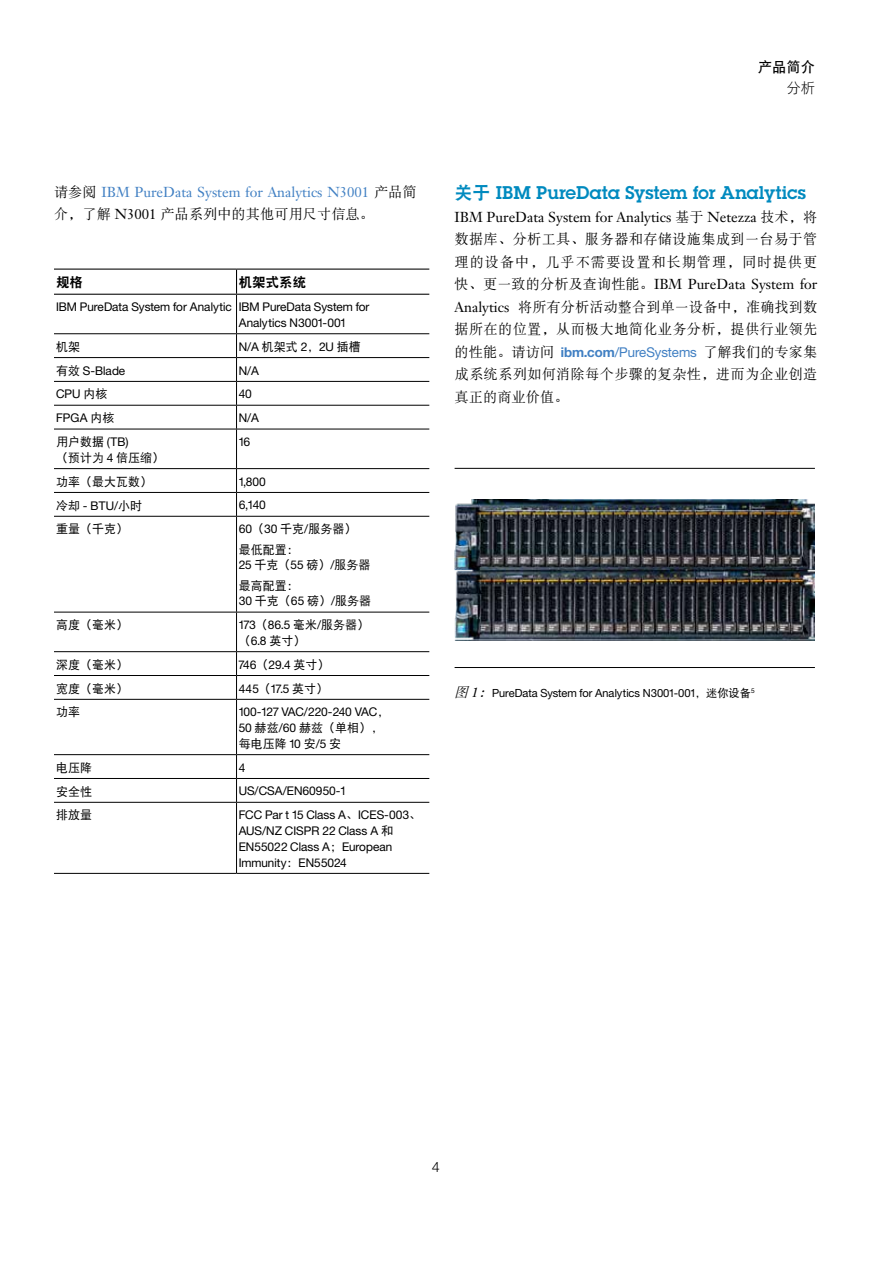
<style>
.page{position:relative;width:893px;height:1263px;background:#fff}
.page>*{position:absolute;margin:0;border:0;box-sizing:border-box;transform-origin:0 0}
.t1{font:18px "Lubalin Demifor IBM";color:#008abf}
.t2{font:14.25px/22.5px "DF Song W5";letter-spacing:.02em;color:#000}
.t3{font:14.25px "Janson Text LT Pro";color:#000}
.t4{font:14.25px "Janson Text LT Pro";color:#4180c3}
.t5{font:14.25px "DF Song W5";color:#000}
.t6{font:14.25px "DF Hei W7";color:#000}
.t7{font:14.25px "DF Hei W3";color:#000}
.t8{font:14.25px "Helv Neue Lightfor IBM";color:#000}
.t9{font:13.5px "DF Hei W9";color:#000}
.t10{font:12px/15.8px "Helv Neue Romanfor IBM";color:#000}
.t11{font:12px/15.8px "DF Hei W5";color:#000}
.t12{font:11.25px "Helv Neue Romanfor IBM";color:#000}
.s1{font-family:"DF Song W5";color:#000}
.s2{font-family:"Janson Text LT Pro"}
.s3{font-family:"DF Hei W5"}
.s4{font-family:"Helv Neue Romanfor IBM"}
.s5{font-family:"DF Hei W9"}
.s6{font-family:"DF Song W5"}
.s7{font-family:"Helv Neue Boldfor IBM";font-size:13.5px;color:#4180c3}
.s8{font-family:"Helv Neue Romanfor IBM";font-size:13.5px;color:#4180c3}
.s9{font-family:"DF Song W5";font-style:italic;font-size:13.5px}
.s10{font-family:"Janson Text LT Pro";font-style:italic;font-size:13.5px}
</style>
<div class="page">
<hr style="left:54px;top:269px;width:183px;height:1px;background:#000">
<hr style="left:237px;top:269px;width:192px;height:1px;background:#000">
<svg style="left:236px;top:270px;width:1px;height:24px"></svg>
<hr style="left:54px;top:294px;width:183px;height:1px;background:#000">
<hr style="left:237px;top:294px;width:192px;height:1px;background:#000">
<hr style="left:236px;top:295px;width:1px;height:38px;background:#000">
<hr style="left:54px;top:333px;width:183px;height:1px;background:#000">
<hr style="left:237px;top:333px;width:192px;height:1px;background:#000">
<hr style="left:54px;top:357px;width:183px;height:1px;background:#000">
<hr style="left:237px;top:357px;width:192px;height:1px;background:#000">
<hr style="left:54px;top:381px;width:183px;height:1px;background:#000">
<hr style="left:237px;top:381px;width:192px;height:1px;background:#000">
<hr style="left:54px;top:405px;width:183px;height:1px;background:#000">
<hr style="left:237px;top:405px;width:192px;height:1px;background:#000">
<svg style="left:236px;top:334px;width:1px;height:95px"></svg>
<hr style="left:54px;top:429px;width:183px;height:1px;background:#000">
<hr style="left:237px;top:429px;width:192px;height:1px;background:#000">
<hr style="left:236px;top:429px;width:1px;height:39px;background:#000">
<hr style="left:54px;top:468px;width:183px;height:1px;background:#000">
<hr style="left:237px;top:468px;width:192px;height:1px;background:#000">
<hr style="left:54px;top:492px;width:183px;height:1px;background:#000">
<hr style="left:237px;top:492px;width:192px;height:1px;background:#000">
<svg style="left:236px;top:469px;width:1px;height:47px"></svg>
<hr style="left:54px;top:516px;width:183px;height:1px;background:#000">
<hr style="left:237px;top:516px;width:192px;height:1px;background:#000">
<hr style="left:236px;top:517px;width:1px;height:95px;background:#000">
<hr style="left:54px;top:612px;width:183px;height:1px;background:#000">
<hr style="left:237px;top:612px;width:192px;height:1px;background:#000">
<hr style="left:236px;top:612px;width:1px;height:39px;background:#000">
<hr style="left:54px;top:651px;width:183px;height:1px;background:#000">
<hr style="left:237px;top:651px;width:192px;height:1px;background:#000">
<hr style="left:54px;top:675px;width:183px;height:1px;background:#000">
<hr style="left:237px;top:675px;width:192px;height:1px;background:#000">
<svg style="left:236px;top:652px;width:1px;height:47px"></svg>
<hr style="left:54px;top:699px;width:183px;height:1px;background:#000">
<hr style="left:237px;top:699px;width:192px;height:1px;background:#000">
<hr style="left:236px;top:700px;width:1px;height:54px;background:#000">
<hr style="left:54px;top:754px;width:183px;height:1px;background:#000">
<hr style="left:237px;top:754px;width:192px;height:1px;background:#000">
<hr style="left:54px;top:778px;width:183px;height:1px;background:#000">
<hr style="left:237px;top:778px;width:192px;height:1px;background:#000">
<svg style="left:236px;top:755px;width:1px;height:47px"></svg>
<hr style="left:54px;top:802px;width:183px;height:1px;background:#000">
<hr style="left:237px;top:802px;width:192px;height:1px;background:#000">
<hr style="left:236px;top:803px;width:1px;height:70px;background:#000">
<hr style="left:54px;top:873px;width:183px;height:1px;background:#000">
<hr style="left:237px;top:873px;width:192px;height:1px;background:#000">
<hr style="left:455px;top:468px;width:360px;height:1px;background:#000">
<hr style="left:455px;top:667px;width:360px;height:1px;background:#000">
<img style="left:455px;top:499px;width:360px;height:141px">
<p class="t4" style="left:54px;top:183px;width:364px"><span class="s1">请参阅</span> IBM PureData System for Analytics N3001 <span class="s1">产品简</span></p>
<p class="t5" style="left:54px;top:207px;width:322px">介，了解 <span class="s2">N3001</span> 产品系列中的其他可用尺寸信息。</p>
<p class="t9" style="left:56px;top:276px;width:28px">规格</p>
<p class="t9" style="left:239px;top:276px;width:69px">机架式系统</p>
<p class="t10" style="left:239px;top:299px;width:132px;text-indent:-183px">IBM PureData System for Analytic IBM PureData System for<br>Analytics N3001-001</p>
<p class="t11" style="left:56px;top:339px;width:25px">机架</p>
<p class="t10" style="left:239px;top:338px;width:124px">N/A <span class="s3">机架式</span> 2<span class="s3">，</span>2U <span class="s3">插槽</span></p>
<p class="t10" style="left:56px;top:362px;width:71px"><span class="s3">有效</span> S-Blade</p>
<p class="t10" style="left:239px;top:362px;width:22px">N/A</p>
<p class="t10" style="left:56px;top:386px;width:53px">CPU <span class="s3">内核</span></p>
<p class="t10" style="left:239px;top:386px;width:15px">40</p>
<p class="t10" style="left:56px;top:410px;width:60px">FPGA <span class="s3">内核</span></p>
<p class="t10" style="left:239px;top:410px;width:22px">N/A</p>
<p class="t11" style="left:56px;top:434px;width:110px">用户数据 <span class="s4">(TB)<br></span>（预计为 <span class="s4">4</span> 倍压缩）</p>
<p class="t10" style="left:239px;top:434px;width:13px">16</p>
<p class="t11" style="left:56px;top:473px;width:97px">功率（最大瓦数）</p>
<p class="t10" style="left:239px;top:473px;width:29px">1,800</p>
<p class="t10" style="left:56px;top:497px;width:88px"><span class="s3">冷却</span> - BTU/<span class="s3">小时</span></p>
<p class="t10" style="left:239px;top:497px;width:29px">6,140</p>
<p class="t11" style="left:56px;top:521px;width:73px">重量（千克）</p>
<p class="t11" style="left:239px;top:519px;width:119px;line-height:20.2px"><span class="s4">60</span>（<span class="s4">30</span> 千克<span class="s4">/</span>服务器）最低配置：</p>
<p class="t11" style="left:239px;top:555px;width:133px;line-height:20.2px"><span class="s4">25</span> 千克（<span class="s4">55</span> 磅）<span class="s4">/</span>服务器最高配置：</p>
<p class="t11" style="left:239px;top:593px;width:134px"><span class="s4">30</span> 千克（<span class="s4">65</span> 磅）<span class="s4">/</span>服务器</p>
<p class="t11" style="left:56px;top:617px;width:73px">高度（毫米）</p>
<p class="t10" style="left:239px;top:617px;width:132px">173<span class="s3">（</span>86.5 <span class="s3">毫米</span>/<span class="s3">服务器）</span></p>
<p class="t11" style="left:239px;top:633px;width:68px">（<span class="s4">6.8</span> 英寸）</p>
<p class="t11" style="left:56px;top:656px;width:74px">深度（毫米）</p>
<p class="t10" style="left:239px;top:656px;width:92px">746<span class="s3">（</span>29.4 <span class="s3">英寸）</span></p>
<p class="t11" style="left:56px;top:680px;width:73px">宽度（毫米）</p>
<p class="t10" style="left:239px;top:680px;width:91px">445<span class="s3">（</span>17.5 <span class="s3">英寸）</span></p>
<p class="t11" style="left:56px;top:704px;width:25px">功率</p>
<p class="t10" style="left:239px;top:704px;width:152px">100-127 VAC/220-240 VAC<span class="s3">，</span></p>
<p class="t11" style="left:239px;top:720px;width:146px"><span class="s4">50</span> 赫兹<span class="s4">/60</span> 赫兹（单相），每电压降 <span class="s4">10</span> 安<span class="s4">/5</span> 安</p>
<p class="t11" style="left:56px;top:759px;width:37px">电压降</p>
<p class="t10" style="left:239px;top:759px;width:8px">4</p>
<p class="t11" style="left:56px;top:783px;width:37px">安全性</p>
<p class="t10" style="left:239px;top:783px;width:108px">US/CSA/EN60950-1</p>
<p class="t11" style="left:56px;top:807px;width:37px">排放量</p>
<p class="t10" style="left:239px;top:807px;width:184px">FCC Par t 15 Class A<span class="s3">、</span>ICES-003<span class="s3">、<br></span>AUS/NZ CISPR 22 Class A <span class="s3">和<br></span>EN55022 Class A<span class="s3">；</span>European<br>Immunity<span class="s3">：</span>EN55024</p>
<p class="t6" style="left:758px;top:60px;width:58px">产品简介</p>
<p class="t7" style="left:786px;top:81px;width:30px">分析</p>
<h1 class="t1" style="left:455px;top:181px;width:353px"><span class="s5">关于</span> IBM PureData System for Analytics</h1>
<p class="t3" style="left:455px;top:208px;width:364px">IBM PureData System for Analytics <span class="s6">基于</span> Netezza <span class="s6">技术，将</span></p>
<p class="t2" style="left:455px;top:228px;width:364px">数据库、分析工具、服务器和存储设施集成到一台易于管理的设备中，几乎不需要设置和长期管理，同时提供更</p>
<p class="t3" style="left:455px;top:275px;width:364px"><span class="s6">快、更一致的分析及查询性能。</span>IBM PureData System for</p>
<p class="t2" style="left:455px;top:295px;width:364px;text-align:justify"><span class="s2">Analytics</span> 将所有分析活动整合到单一设备中，准确找到数据所在的位置，从而极大地简化业务分析，提供行业领先的性能。请访问 <span class="s7">ibm.com</span><span class="s8">/PureSystems</span> 了解我们的专家集成系统系列如何消除每个步骤的复杂性，进而为企业创造真正的商业价值。</p>
<p class="t12" style="left:455px;top:686px;width:302px"><span class="s9">图</span> <span class="s10">1</span><span class="s9">：</span>PureData System for Analytics N3001-001<span class="s3">，迷你设备</span><sup>5</sup></p>
<p class="t8" style="left:432px;top:1158px;width:9px">4</p>
</div>
